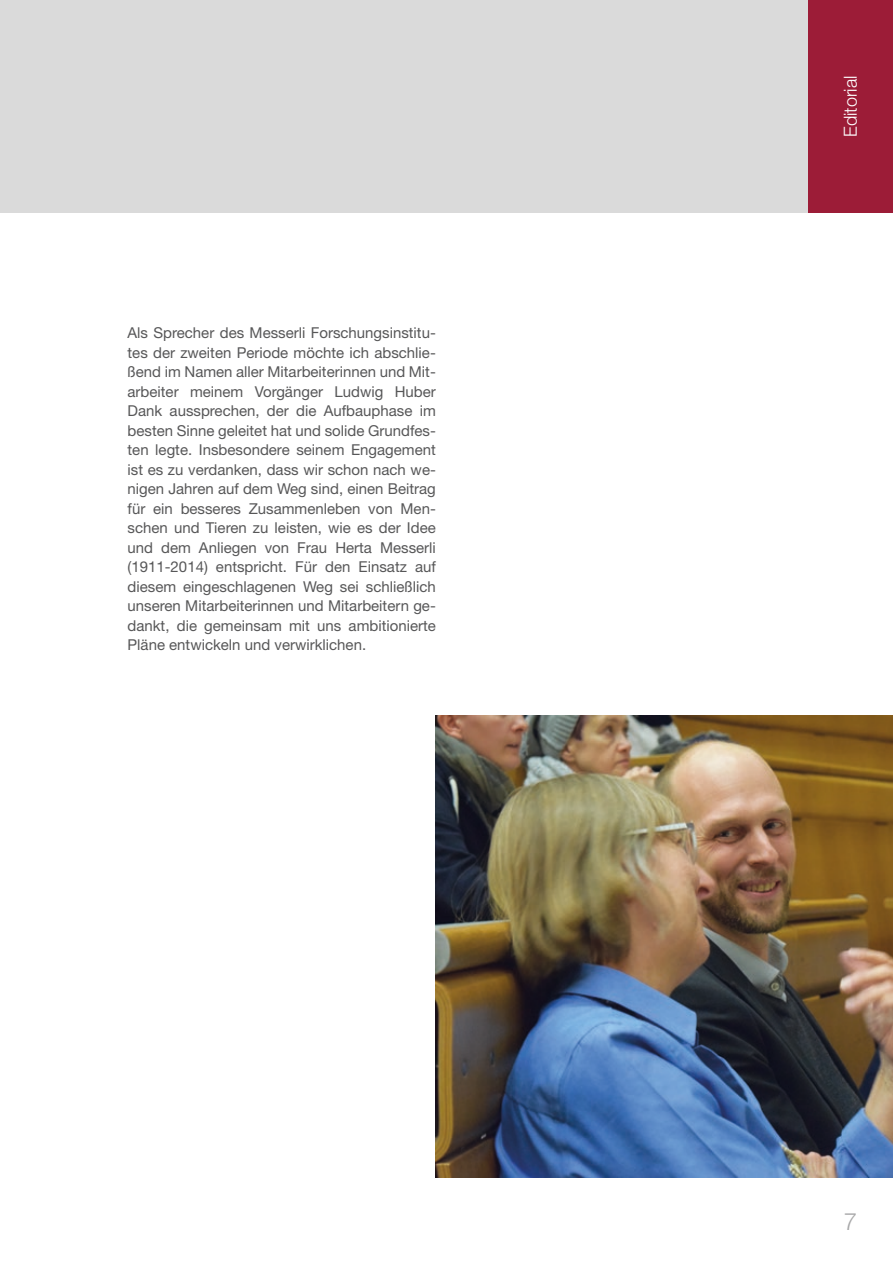
<style>
.page{position:relative;width:893px;height:1263px;background:#fff}
.page>*{position:absolute;margin:0;border:0;box-sizing:border-box;transform-origin:0 0}
.t1{font:300 24px "Helvetica Neue LT Std";color:#a8a8a9}
.t2{font:18px "Helvetica Neue LT Std Lt 3";color:#fff}
.t3{font:15px/19.5px "Helvetica Neue LT Std";color:#575758;text-align:justify}
</style>
<div class="page">
<div style="left:0;top:0;width:893px;height:213px;background:#dadada"></div>
<div style="left:808px;top:0;width:85px;height:213px;background:#9c1c37"></div>
<img style="left:436px;top:715px;width:457px;height:463px">
<p class="t3" style="left:128px;top:323px;width:310px">Als Sprecher des Messerli Forschungsinstitu&shy;tes der zweiten Periode möchte ich abschlie&shy;ßend im Namen aller Mitarbeiterinnen und Mit&shy;arbeiter meinem Vorgänger Ludwig Huber Dank aussprechen, der die Aufbauphase im besten Sinne geleitet hat und solide Grundfes&shy;ten legte. Insbesondere seinem Engagement ist es zu verdanken, dass wir schon nach we&shy;nigen Jahren auf dem Weg sind, einen Beitrag für ein besseres Zusammenleben von Men&shy;schen und Tieren zu leisten, wie es der Idee und dem Anliegen von Frau Herta Messerli (1911-2014) entspricht. Für den Einsatz auf diesem eingeschlagenen Weg sei schließlich unseren Mitarbeiterinnen und Mitarbeitern ge&shy;dankt, die gemeinsam mit uns ambitionierte Pläne entwickeln und verwirklichen.</p>
<p class="t2" style="left:839px;top:137px;width:63px;rotate:-90deg">Editorial</p>
<h1 class="t1" style="left:844px;top:1207px;width:15px">7</h1>
</div>
